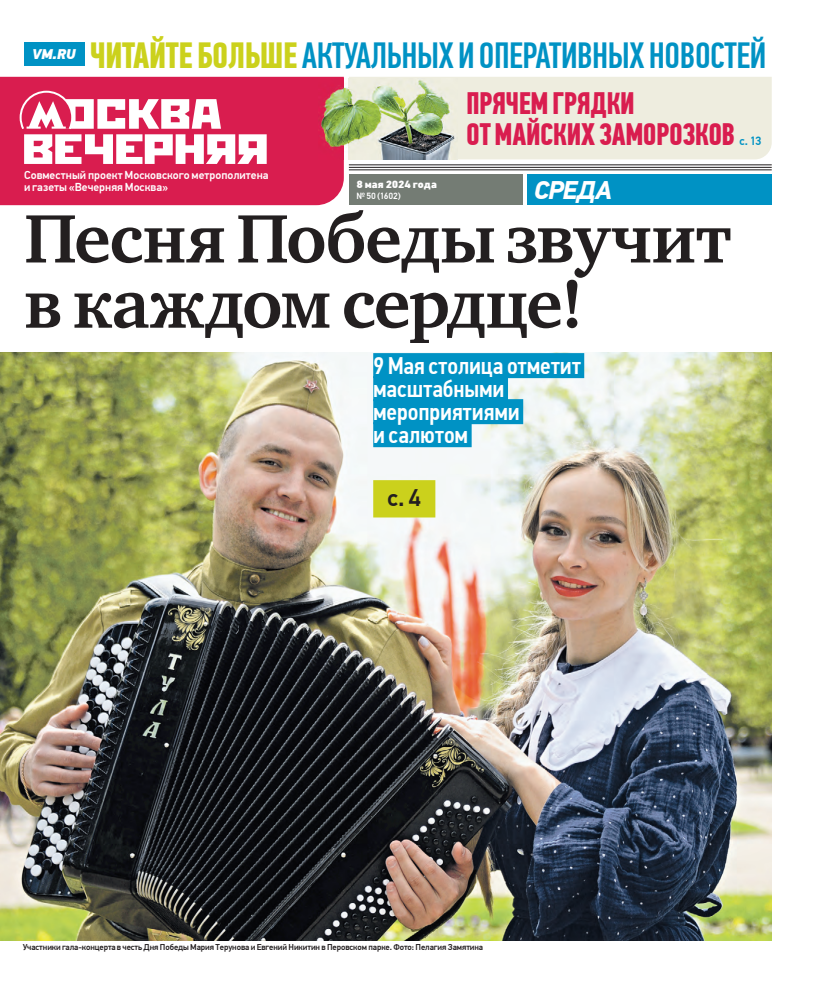
<style>
.page{position:relative;width:820px;height:993px;background:#fff}
.page>*{position:absolute;margin:0;border:0;box-sizing:border-box;transform-origin:0 0}
.t1{font:700 70.1px/65.2px "Charter ITC";letter-spacing:-.02em;color:#231f20}
.t2{font:500 36.4px "PF Din Text Comp Pro";letter-spacing:-.015em;color:#0092c4}
.t3{font:700 31px/31px "PF Din Text Comp Pro";letter-spacing:-.01em;color:#d91d4f}
.t4{font:italic 700 25.5px "PF Din Text Pro";letter-spacing:-.025em;color:#fff}
.t5{font:500 24px/23px "PF Din Text Cond Pro";letter-spacing:-.005em;color:#fff}
.t6{font:500 24px "PF Din Text Pro";color:#231f20}
.t7{font:italic 900 14.1px "PF Din Text Pro";color:#fff}
.t8{font:500 12px "PF Din Text Pro";color:#0092c4}
.t9{font:500 11.5px/11.5px "PF Din Text Pro";color:#fff}
.t10{font:900 10.5px "PF Din Text Pro";letter-spacing:.01em;color:#fff}
.t11{font:500 9px "PF Din Text Pro";letter-spacing:-.01em;color:#fff}
.t12{font:500 8.5px "PF Din Text Pro";letter-spacing:-.01em;color:#231f20}
.s1{font-weight:700;color:#cbd11c}
</style>
<div class="page">
<img style="left:0;top:353px;width:771px;height:586px">
<div style="left:527px;top:174px;width:244px;height:31px;background:#0092c4"></div>
<div style="left:349px;top:174px;width:173px;height:31px;background:#747c74"></div>
<div style="left:349px;top:77px;width:422px;height:82px;background:#eeeddf"></div>
<div style="left:0;top:77px;width:344px;height:128px;background:#d91d4f"></div>
<hr style="left:349px;top:164px;width:422px;height:1px;background:#231f20">
<hr style="left:349px;top:167px;width:422px;height:1px;background:#231f20">
<hr style="left:349px;top:169px;width:422px;height:1px;background:#231f20">
<div style="left:373px;top:353px;width:211px;height:25px;background:#0092c4"></div>
<div style="left:373px;top:376px;width:135px;height:25px;background:#0092c4"></div>
<div style="left:373px;top:399px;width:150px;height:25px;background:#0092c4"></div>
<div style="left:373px;top:422px;width:98px;height:25px;background:#0092c4"></div>
<svg style="left:19px;top:90px;width:247px;height:74px"></svg>
<div style="left:373px;top:480px;width:62px;height:37px;background:#cbd11c"></div>
<div style="left:24px;top:43px;width:60px;height:23px;background:#0092c4"></div>
<img style="left:318px;top:78px;width:31px;height:81px">
<img style="left:349px;top:78px;width:108px;height:81px">
<h3 class="t7" style="left:32px;top:49px;width:45px">VM.RU</h3>
<h2 class="t2" style="left:90px;top:41px;width:677px"><span class="s1">ЧИТАЙТЕ БОЛЬШЕ</span> АКТУАЛЬНЫХ И ОПЕРАТИВНЫХ НОВОСТЕЙ</h2>
<h3 class="t3" style="left:466px;top:91px;width:271px">ПРЯЧЕМГРЯДКИ<br>ОТМАЙСКИХ ЗАМОРОЗКОВ</h3>
<h3 class="t8" style="left:739px;top:136px;width:24px">с. 13</h3>
<h3 class="t9" style="left:24px;top:170px;width:246px">Совместный проект Московского метрополитена и газеты «Вечерняя Москва»</h3>
<p class="t10" style="left:356px;top:180px;width:82px">8 мая 2024 года</p>
<p class="t11" style="left:356px;top:192px;width:46px">№ 50 (1602)</p>
<h3 class="t4" style="left:534px;top:179px;width:79px">СРЕДА</h3>
<h1 class="t1" style="left:24px;top:211px;width:708px">Песня Победы звучит в каждом сердце!</h1>
<h3 class="t5" style="left:373px;top:356px;width:209px">9 Мая столица отметит масштабными мероприятиями<br>и салютом</h3>
<h3 class="t6" style="left:387px;top:488px;width:35px">с. 4</h3>
<p class="t12" style="left:23px;top:943px;width:461px">Участники гала-концерта в честь Дня Победы Мария Терунова и Евгений Никитин в Перовском парке. Фото: Пелагия Замятина</p>
</div>
